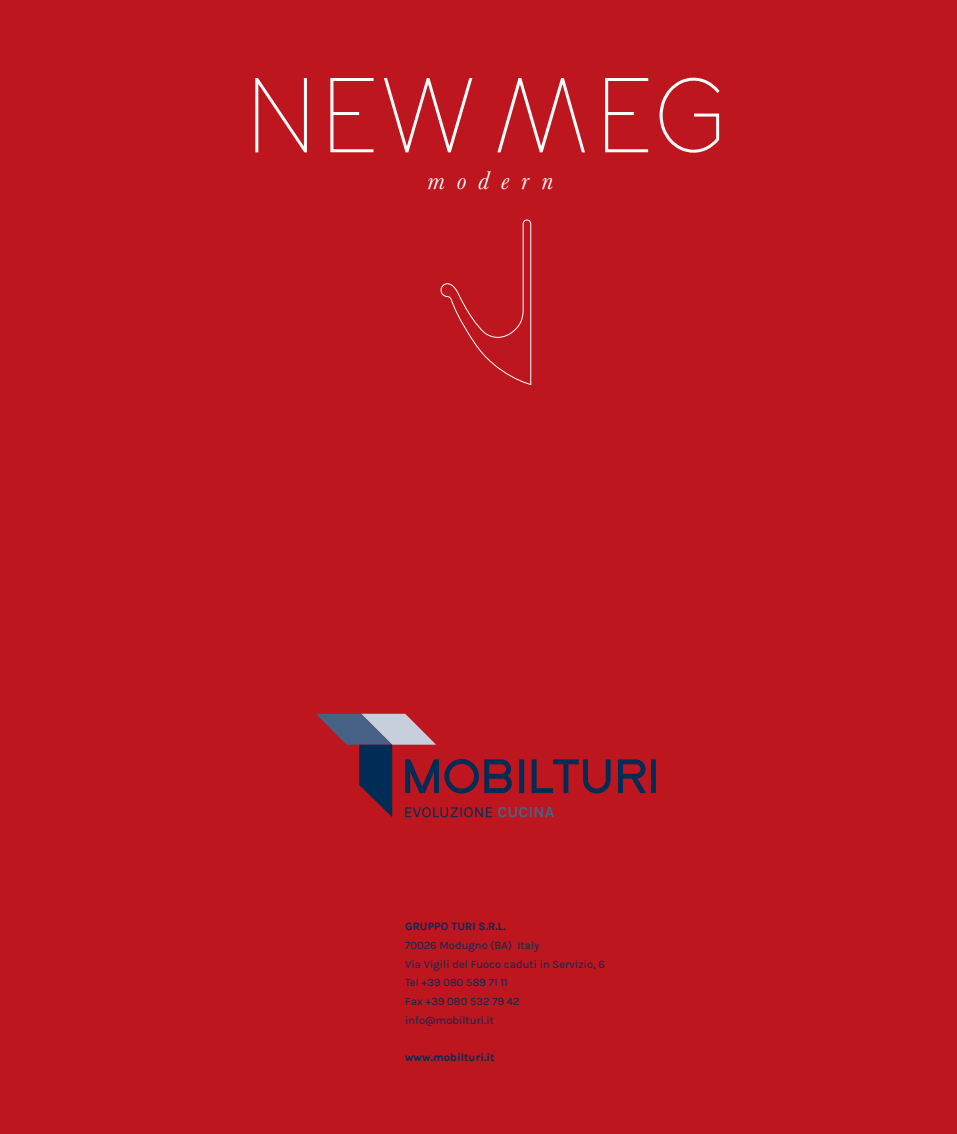
<style>
.page{position:relative;width:957px;height:1134px;background:#be161e}
.page>*{position:absolute;margin:0;border:0;box-sizing:border-box;transform-origin:0 0}
.t1{font:italic 26.75px "Baskerville";letter-spacing:.44em;color:#fff}
.t2{font:11.25px/18.8px "Karla";color:#002c55}
.t3{font:700 11.25px "Karla";color:#002c55}
</style>
<div class="page">
<svg style="left:316px;top:714px;width:340px;height:103px"></svg>
<svg style="left:255px;top:78px;width:52px;height:75px"></svg>
<svg style="left:330px;top:78px;width:44px;height:75px"></svg>
<svg style="left:384px;top:78px;width:89px;height:75px"></svg>
<svg style="left:497px;top:78px;width:88px;height:75px"></svg>
<svg style="left:605px;top:78px;width:44px;height:75px"></svg>
<svg style="left:659px;top:77px;width:61px;height:76px"></svg>
<svg style="left:440px;top:219px;width:91px;height:166px"></svg>
<h1 class="t1" style="left:428px;top:163px;width:127px">modern</h1>
<p class="t3" style="left:405px;top:920px;width:102px">GRUPPO TURI S.R.L.</p>
<p class="t2" style="left:405px;top:936px;width:201px">70026 Modugno (BA) Italy<br>Via Vigili del Fuoco caduti in Servizio, 6<br>Tel +39 080 589 71 11<br>Fax +39 080 532 79 42 info@mobilturi.it</p>
<p class="t3" style="left:405px;top:1051px;width:91px">www.mobilturi.it</p>
</div>
